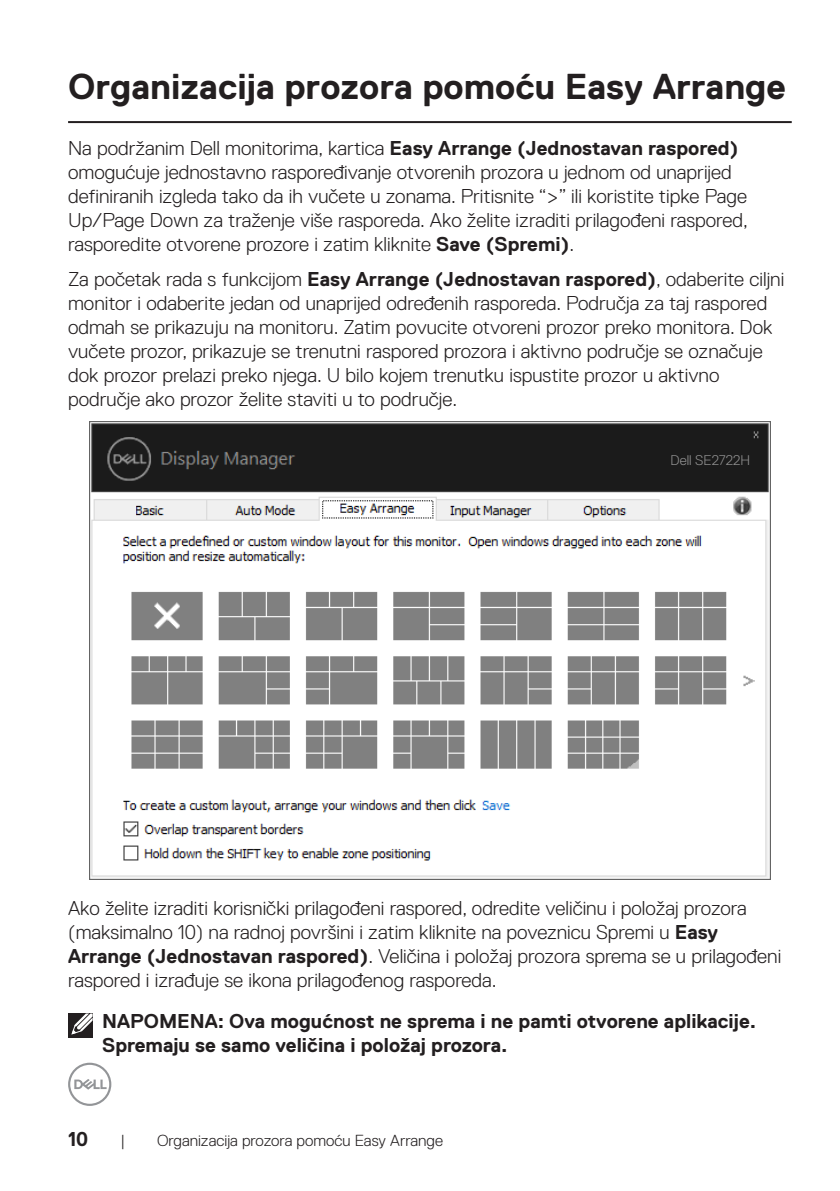
<style>
.page{position:relative;width:840px;height:1191px;background:#fff}
.page>*{position:absolute;margin:0;border:0;box-sizing:border-box;transform-origin:0 0}
.Head_1{font:700 36px "Dell Replica";color:#231f20}
.Paragraph{font:300 20px/24px "Dell Replica";color:#231f20}
.Note{font:700 20px/24px "Dell Replica";color:#231f20}
.t1{font:300 16px "Dell Replica";color:#231f20}
.t2{font:300 14px "Dell Replica";color:#939393}
.s1{font-weight:700}
</style>
<div class="page">
<svg style="left:68px;top:1062px;width:43px;height:44px"></svg>
<hr style="left:68px;top:121px;width:723px;height:2px;background:#231f20">
<img style="left:89px;top:421px;width:681px;height:459px">
<div style="left:640px;top:450px;width:109px;height:21px;background:#1b1b1b"></div>
<div style="left:68px;top:1013px;width:24px;height:25px;background:#231f20"></div>
<svg style="left:71px;top:1013px;width:22px;height:22px"></svg>
<p class="Head_1" style="left:68px;top:66px;width:719px">Organizacija prozora pomoću Easy Arrange</p>
<p class="Paragraph" style="left:68px;top:136px;width:680px">Na podržanim Dell monitorima, kartica <span class="s1">Easy Arrange (Jednostavan raspored) </span>omogućuje jednostavno raspoređivanje otvorenih prozora u jednom od unaprijed definiranih izgleda tako da ih vučete u zonama. Pritisnite “&gt;” ili koristite tipke Page Up/Page Down za traženje više rasporeda. Ako želite izraditi prilagođeni raspored, rasporedite otvorene prozore i zatim kliknite <span class="s1">Save (Spremi)</span>.</p>
<p class="Paragraph" style="left:68px;top:267px;width:717px">Za početak rada s funkcijom <span class="s1">Easy Arrange (Jednostavan raspored)</span>, odaberite ciljni monitor i odaberite jedan od unaprijed određenih rasporeda. Područja za taj raspored odmah se prikazuju na monitoru. Zatim povucite otvoreni prozor preko monitora. Dok vučete prozor, prikazuje se trenutni raspored prozora i aktivno područje se označuje dok prozor prelazi preko njega. U bilo kojem trenutku ispustite prozor u aktivno područje ako prozor želite staviti u to područje.</p>
<p class="t2" style="left:670px;top:452px;width:81px">Dell SE2722H</p>
<p class="Paragraph" style="left:68px;top:896px;width:714px">Ako želite izraditi korisnički prilagođeni raspored, odredite veličinu i položaj prozora (maksimalno 10) na radnoj površini i zatim kliknite na poveznicu Spremi u <span class="s1">Easy Arrange (Jednostavan raspored)</span>. Veličina i položaj prozora sprema se u prilagođeni raspored i izrađuje se ikona prilagođenog rasporeda.</p>
<p class="Note" style="left:102px;top:1009px;width:655px">NAPOMENA: Ova mogućnost ne sprema i ne pamti otvorene aplikacije.<br>Spremaju se samo veličina i položaj prozora.</p>
<p class="Note" style="left:68px;top:1126px;width:22px">10</p>
<p class="t1" style="left:120px;top:1131px;width:6px">|</p>
<p class="t1" style="left:157px;top:1131px;width:287px">Organizacija prozora pomoću Easy Arrange</p>
</div>
